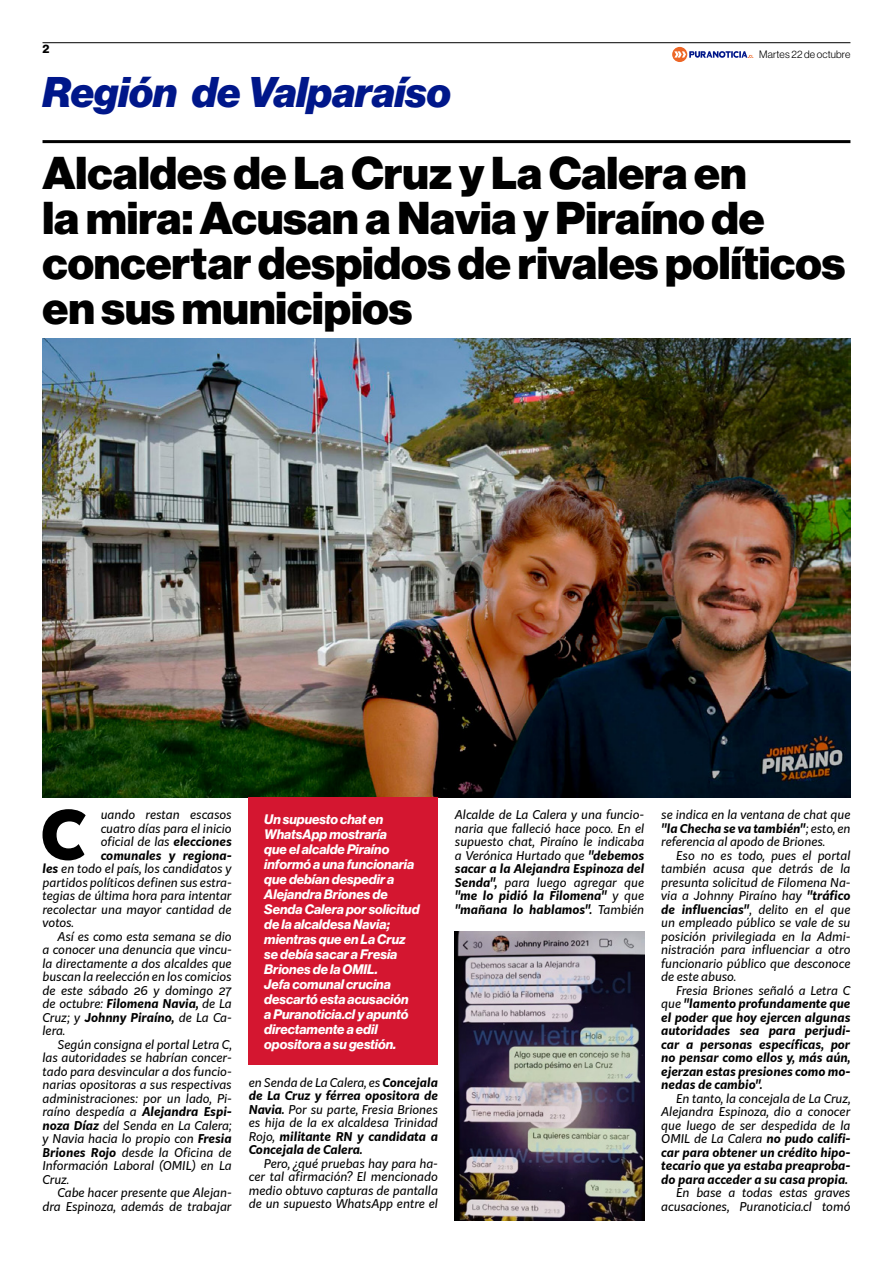
<style>
.page{position:relative;width:893px;height:1263px;background:#fff}
.page>*{position:absolute;margin:0;border:0;box-sizing:border-box;transform-origin:0 0}
.t1{font:900 66.3px "Kit Sans";color:#000}
.t2{font:45px/45px "N Haas Grotesk DS Pro 95 Blk";color:#000}
.t3{font:42px "N Haas Grotesk DS Pro 96 Blk It";color:#00178a}
.t4{font:13.5px/15px "N Haas Grotesk DS Pro 76 Bd It";color:#fff}
.t5{font:italic 12px/13.5px "Kit Sans";color:#000;text-align:justify}
.t6{font:italic 700 12px/13.5px "Kit Sans";color:#000;text-align:justify}
.t7{font:12px "N Haas Grotesk DS Pro 75 Bd";color:#000}
.t8{font:10.5px "N Haas Grotesk DS Pro 45 Lt";letter-spacing:.02em;color:#000}
.s1{font-weight:700}
.s2{font-weight:400}
</style>
<div class="page">
<hr style="left:43px;top:42px;width:807px;height:1px;background:#000">
<hr style="left:43px;top:140px;width:807px;height:3px;background:#000">
<svg style="left:672px;top:47px;width:81px;height:15px"></svg>
<img style="left:43px;top:339px;width:807px;height:458px">
<div style="left:249px;top:797px;width:189px;height:268px;background:#d41630"></div>
<img style="left:455px;top:932px;width:189px;height:288px">
<p class="t7" style="left:43px;top:42px;width:8px">2</p>
<h3 class="t3" style="left:43px;top:67px;width:410px">Región de Valparaíso</h3>
<p class="t8" style="left:759px;top:48px;width:93px">Martes 22 de octubre</p>
<h2 class="t2" style="left:43px;top:151px;width:804px">Alcaldes de La Cruz y La Calera en<br>la mira: Acusan a Navia y Piraíno de concertar despidos de rivales políticos en sus municipios</h2>
<h1 class="t1" style="left:41px;top:775px;width:48px">C</h1>
<p class="t5" style="left:101px;top:807px;width:133px">uando restan escasos</p>
<p class="t5" style="left:101px;top:821px;width:133px">cuatro días para el inicio</p>
<p class="t5" style="left:101px;top:834px;width:133px">oficial de las <span class="s1">elecciones</span></p>
<p class="t6" style="left:101px;top:847px;width:133px">comunales y regiona-</p>
<p class="t5" style="left:43px;top:861px;width:191px"><span class="s1">les</span> en todo el país, los candidatos y</p>
<p class="t5" style="left:43px;top:875px;width:191px">partidos políticos definen sus estra-</p>
<p class="t5" style="left:43px;top:888px;width:191px">tegias de última hora para intentar</p>
<p class="t5" style="left:43px;top:902px;width:191px">recolectar una mayor cantidad de</p>
<p class="t5" style="left:43px;top:915px;width:33px">votos.</p>
<p class="t5" style="left:58px;top:929px;width:176px">Así es como esta semana se dio</p>
<p class="t5" style="left:43px;top:942px;width:191px">a conocer una denuncia que vincu-</p>
<p class="t5" style="left:43px;top:956px;width:191px">la directamente a dos alcaldes que</p>
<p class="t5" style="left:43px;top:969px;width:191px">buscan la reelección en los comicios</p>
<p class="t5" style="left:43px;top:983px;width:191px">de este sábado 26 y domingo 27</p>
<p class="t5" style="left:43px;top:996px;width:191px">de octubre: <span class="s1">Filomena Navia,</span> de La</p>
<p class="t6" style="left:43px;top:1009px;width:191px"><span class="s2">Cruz; y</span> Johnny Piraíno, <span class="s2">de La Ca-</span></p>
<p class="t5" style="left:43px;top:1023px;width:24px">lera.</p>
<p class="t5" style="left:58px;top:1037px;width:176px">Según consigna el portal Letra C,</p>
<p class="t5" style="left:43px;top:1050px;width:191px">las autoridades se habrían concer-</p>
<p class="t5" style="left:43px;top:1064px;width:191px">tado para desvincular a dos funcio-</p>
<p class="t5" style="left:43px;top:1077px;width:191px">narias opositoras a sus respectivas</p>
<p class="t5" style="left:43px;top:1091px;width:191px">administraciones: por un lado, Pi-</p>
<p class="t5" style="left:43px;top:1104px;width:191px">raíno despedía a <span class="s1">Alejandra Espi-</span></p>
<p class="t5" style="left:43px;top:1118px;width:191px"><span class="s1">noza Díaz</span> del Senda en La Calera;</p>
<p class="t5" style="left:43px;top:1131px;width:191px">y Navia hacia lo propio con <span class="s1">Fresia</span></p>
<p class="t5" style="left:43px;top:1145px;width:191px"><span class="s1">Briones Rojo</span> desde la Oficina de</p>
<p class="t5" style="left:43px;top:1158px;width:191px">Información Laboral (OMIL) en La</p>
<p class="t5" style="left:43px;top:1172px;width:28px">Cruz.</p>
<p class="t5" style="left:58px;top:1185px;width:176px">Cabe hacer presente que Alejan-</p>
<p class="t5" style="left:43px;top:1199px;width:191px">dra Espinoza, además de trabajar</p>
<p class="t4" style="left:264px;top:812px;width:157px">Un supuesto chat en<br>WhatsApp mostraría<br>que el alcalde Piraíno informó a una funcionaria que debían despedir a<br>Alejandra Briones de<br>Senda Calera por solicitud de la alcaldesa Navia; mientras que en La Cruz se debía sacar a Fresia<br>Briones de la OMIL.<br>Jefa comunal crucina descartó esta acusación<br>a Puranoticia.cl y apuntó directamente a edil opositora a su gestión.</p>
<p class="t6" style="left:249px;top:1074px;width:191px"><span class="s2">en Senda de La Calera, es</span> Concejala de La Cruz y férrea opositora de Navia. <span class="s2">Por su parte, Fresia Briones es hija de la ex alcaldesa Trinidad Rojo,</span> militante RN y candidata a Concejala de Calera.</p>
<p class="t5" style="left:249px;top:1156px;width:191px;text-indent:15px">Pero, ¿qué pruebas hay para ha&shy;cer tal afirmación? El mencionado medio obtuvo capturas de pantalla de un supuesto WhatsApp entre el</p>
<p class="t5" style="left:455px;top:807px;width:191px">Alcalde de La Calera y una funcio&shy;naria que falleció hace poco. En el supuesto chat, Piraíno le indicaba a Verónica Hurtado que <span class="s1">"debemos sacar a la Alejandra Espinoza del Senda",</span> para luego agregar que <span class="s1">"me lo pidió la Filomena"</span> y que <span class="s1">"mañana lo hablamos".</span> También</p>
<p class="t5" style="left:661px;top:807px;width:191px">se indica en la ventana de chat que <span class="s1">"la Checha se va también"</span>; esto, en referencia al apodo de Briones.</p>
<p class="t5" style="left:661px;top:848px;width:191px;text-indent:15px">Eso no es todo, pues el portal también acusa que detrás de la presunta solicitud de Filomena Na&shy;via a Johnny Piraíno hay <span class="s1">"tráfico de influencias"</span>, delito en el que un empleado público se vale de su posición privilegiada en la Admi&shy;nistración para influenciar a otro funcionario público que desconoce de este abuso.</p>
<p class="t6" style="left:661px;top:982px;width:191px;text-indent:15px"><span class="s2">Fresia Briones señaló a Letra C que</span> "lamento profundamente que el poder que hoy ejercen algunas autoridades sea para perjudi&shy;car a personas específicas, por no pensar como ellos y, más aún, ejerzan estas presiones como mo&shy;nedas de cambio".</p>
<p class="t5" style="left:661px;top:1091px;width:191px;text-indent:15px">En tanto, la concejala de La Cruz, Alejandra Espinoza, dio a conocer que luego de ser despedida de la OMIL de La Calera <span class="s1">no pudo califi&shy;car para obtener un crédito hipo&shy;tecario que ya estaba preaproba&shy;do para acceder a su casa propia.</span></p>
<p class="t5" style="left:661px;top:1185px;width:191px;text-align:right">En base a todas estas graves acusaciones, Puranoticia.cl tomó</p>
</div>
